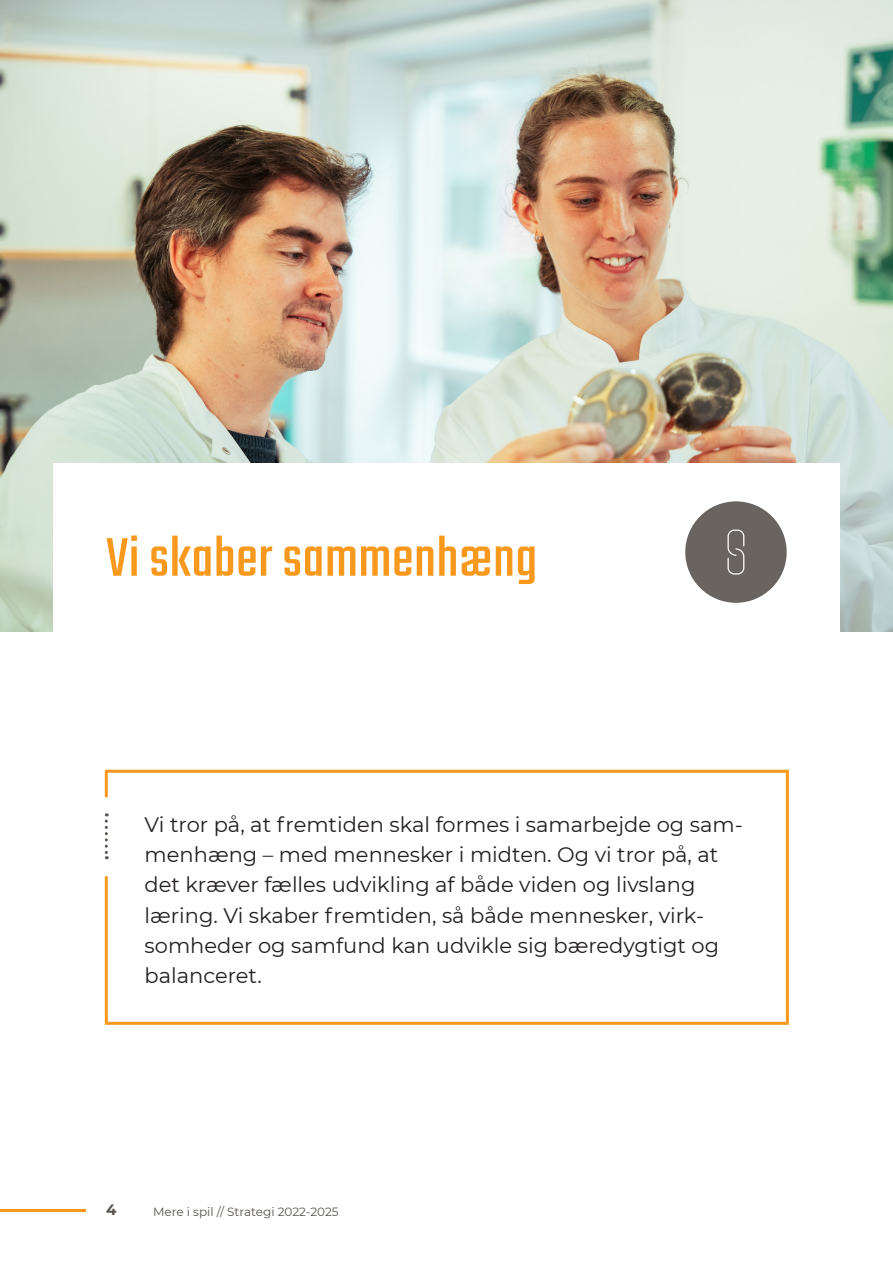
<style>
.page{position:relative;width:893px;height:1263px;background:#fff}
.page>*{position:absolute;margin:0;border:0;box-sizing:border-box;transform-origin:0 0}
.Section_title{font:60px "Teko";letter-spacing:.01em;color:#f8991d}
.Manchet{font:21px/30px "Montserrat";color:#231f20}
.t1{font:700 15px "Montserrat";color:#58534f}
.t2{font:12px "Montserrat";color:#58534f}
</style>
<div class="page">
<hr style="left:0;top:1210px;width:85px;height:2px;background:#f8991d">
<img style="left:0;top:0;width:893px;height:631px">
<div style="left:53px;top:463px;width:787px;height:175px;background:#fff"></div>
<svg style="left:104px;top:769px;width:685px;height:256px"></svg>
<svg style="left:105px;top:813px;width:3px;height:46px"></svg>
<div style="left:685px;top:501px;width:102px;height:102px;background:#696460;border-radius:50%"></div>
<svg style="left:727px;top:530px;width:17px;height:45px"></svg>
<p class="Section_title" style="left:106px;top:524px;width:432px">Vi skaber sammenhæng</p>
<p class="Manchet" style="left:145px;top:809px;width:600px">Vi tror på, at fremtiden skal formes i samarbejde og sam&shy;menhæng – med mennesker i midten. Og vi tror på, at det kræver fælles udvikling af både viden og livslang læring. Vi skaber fremtiden, så både mennesker, virk&shy;somheder og samfund kan udvikle sig bæredygtigt og balanceret.</p>
<p class="t1" style="left:106px;top:1199px;width:12px">4</p>
<p class="t2" style="left:153px;top:1203px;width:187px">Mere i spil // Strategi 2022-2025</p>
</div>
